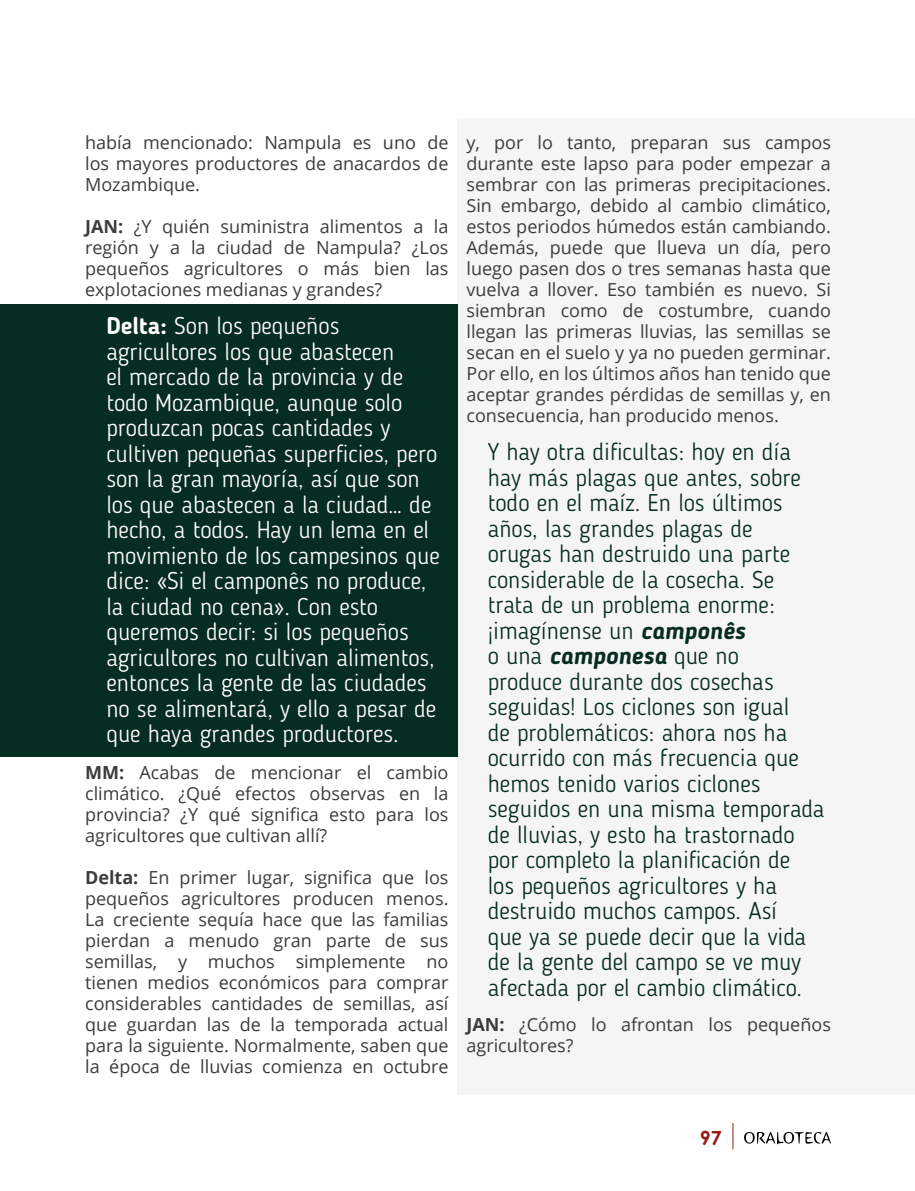
<style>
.page{position:relative;width:915px;height:1191px;background:#fff}
.page>*{position:absolute;margin:0;border:0;box-sizing:border-box;transform-origin:0 0}
.t1{font:300 24px/25.5px "Blogger Sans";color:#072c22}
.t2{font:300 24px/25.5px "Blogger Sans";color:#fff}
.t3{font:700 19.5px "Century Gothic";color:#991915}
.t4{font:18px/21px "Open Sans";color:#3c3c3b;text-align:justify}
.s1{font-weight:700}
.s2{font-weight:700;font-style:italic}
</style>
<div class="page">
<svg style="left:744px;top:1131px;width:86px;height:13px"></svg>
<svg style="left:732px;top:1123px;width:1px;height:26px"></svg>
<div style="left:457px;top:118px;width:457px;height:976px;background:#f5f5f5"></div>
<div style="left:0;top:304px;width:457px;height:452px;background:#072c22"></div>
<p class="t4" style="left:85px;top:131px;width:365px">había mencionado: Nampula es uno de los mayores productores de anacardos de Mozambique.</p>
<p class="t4" style="left:85px;top:215px;width:365px"><span class="s1">JAN:</span> ¿Y quién suministra alimentos a la región y a la ciudad de Nampula? ¿Los pequeños agricultores o más bien las explotaciones medianas y grandes?</p>
<p class="t2" style="left:106px;top:313px;width:335px"><span class="s1">Delta:</span> Son los pequeños agricultores los que abastecen<br>el mercado de la provincia y de todo Mozambique, aunque solo produzcan pocas cantidades y cultiven pequeñas superficies, pero son la gran mayoría, así que son los que abastecen a la ciudad… de hecho, a todos. Hay un lema en el movimiento de los campesinos que dice: «Si el camponês no produce, la ciudad no cena». Con esto queremos decir: si los pequeños agricultores no cultivan alimentos, entonces la gente de las ciudades no se alimentará, y ello a pesar de que haya grandes productores.</p>
<p class="t4" style="left:85px;top:761px;width:365px"><span class="s1">MM:</span> Acabas de mencionar el cambio climático. ¿Qué efectos observas en la provincia? ¿Y qué significa esto para los agricultores que cultivan allí?</p>
<p class="t4" style="left:85px;top:866px;width:365px"><span class="s1">Delta:</span> En primer lugar, significa que los pequeños agricultores producen menos.<br>La creciente sequía hace que las familias pierdan a menudo gran parte de sus semillas, y muchos simplemente no tienen medios económicos para comprar considerables cantidades de semillas, así que guardan las de la temporada actual para la siguiente. Normalmente, saben que la época de lluvias comienza en octubre</p>
<p class="t4" style="left:466px;top:131px;width:366px">y, por lo tanto, preparan sus campos durante este lapso para poder empezar a sembrar con las primeras precipitaciones.<br>Sin embargo, debido al cambio climático, estos periodos húmedos están cambiando.<br>Además, puede que llueva un día, pero luego pasen dos o tres semanas hasta que vuelva a llover. Eso también es nuevo. Si siembran como de costumbre, cuando llegan las primeras lluvias, las semillas se secan en el suelo y ya no pueden germinar.<br>Por ello, en los últimos años han tenido que aceptar grandes pérdidas de semillas y, en consecuencia, han producido menos.</p>
<p class="t1" style="left:487px;top:439px;width:338px">Y hay otra dificultas: hoy en día hay más plagas que antes, sobre todo en el maíz. En los últimos años, las grandes plagas de<br>orugas han destruido una parte considerable de la cosecha. Se trata de un problema enorme: ¡imagínense un <span class="s2">camponês<br></span>o una <span class="s2">camponesa</span> que no<br>produce durante dos cosechas seguidas! Los ciclones son igual<br>de problemáticos: ahora nos ha ocurrido con más frecuencia que hemos tenido varios ciclones seguidos en una misma temporada de lluvias, y esto ha trastornado por completo la planificación de<br>los pequeños agricultores y ha destruido muchos campos. Así<br>que ya se puede decir que la vida de la gente del campo se ve muy afectada por el cambio climático.</p>
<p class="t4" style="left:466px;top:1013px;width:366px"><span class="s1">JAN:</span> ¿Cómo lo afrontan los pequeños agricultores?</p>
<p class="t3" style="left:699px;top:1123px;width:23px">97</p>
</div>
